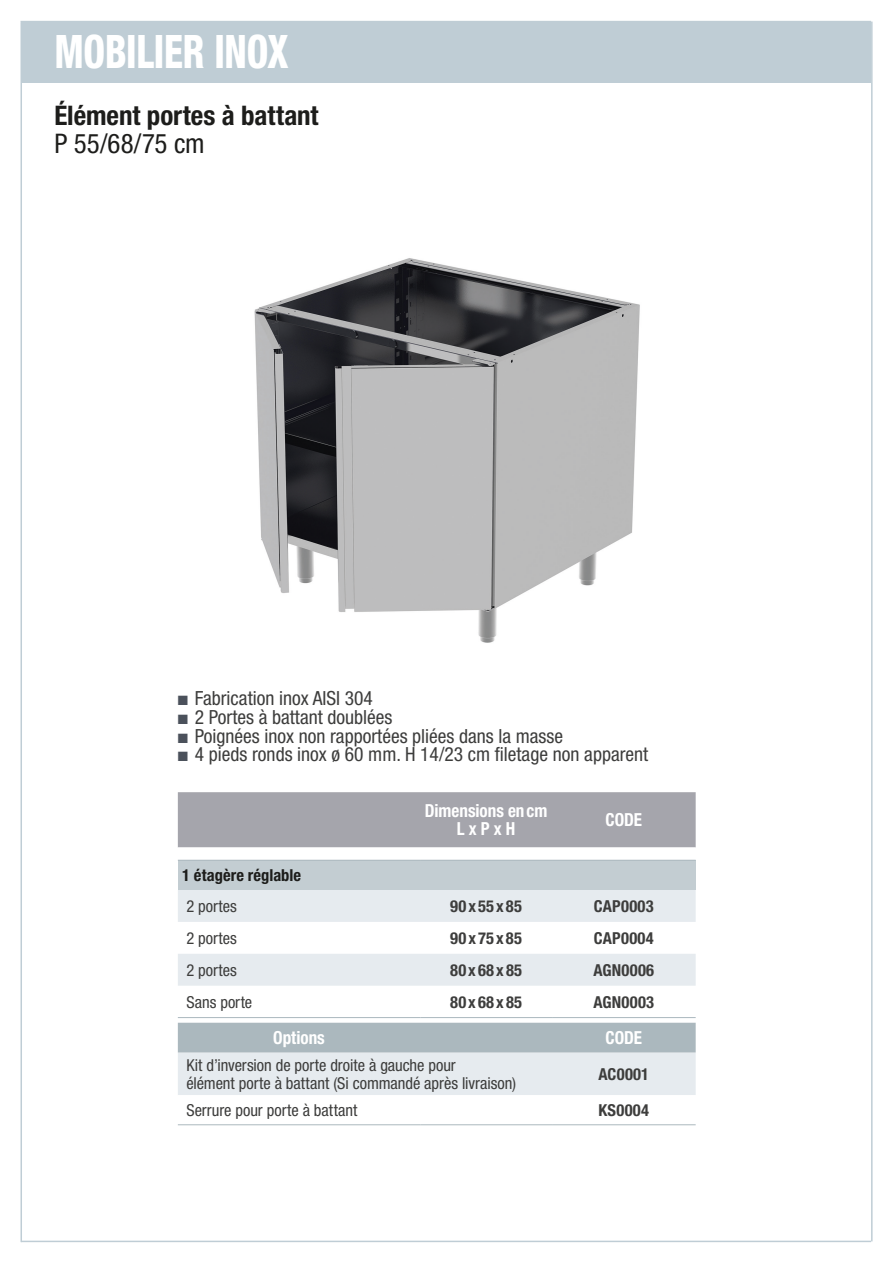
<style>
.page{position:relative;width:893px;height:1263px;background:#fff}
.page>*{position:absolute;margin:0;border:0;box-sizing:border-box;transform-origin:0 0}
.Titre_chapitre__maît{font:800 condensed 46.2px "Helvetica Neue LT Std";letter-spacing:-.01em;color:#fff;scale:.82 1}
.Titre_produit_24pt{font:700 condensed 27px "Helvetica Neue LT Std";color:#1d1d1b}
.Titre_produit_24pt-2{font:condensed 27px "Helvetica Neue LT Std";letter-spacing:-.005em;color:#1d1d1b}
.t1{font:condensed 19.5px "Helvetica Neue LT Std";color:#3d3d3c}
.Tableau_entête_12pt{font:700 condensed 18px/18px "Helvetica Neue LT Std";color:#fff;text-align:center;scale:.95 1}
.Tableau_standard_11p{font:condensed 16.5px "Helvetica Neue LT Std";color:#3d3d3c}
.Tableau_standard_11p-2{font:700 condensed 16.5px "Helvetica Neue LT Std";letter-spacing:.02em;color:#3d3d3c}
.Tableau_standard_11p-3{font:700 condensed 16.5px "Helvetica Neue LT Std";letter-spacing:.125em;color:#3d3d3c}
.Tableau_standard_11p-4{font:700 condensed 16.5px "Helvetica Neue LT Std";color:#1d1d1b}
.s1{color:#4b515b}
</style>
<div class="page">
<div style="left:21px;top:22px;width:850px;height:61px;background:#bfcdd5"></div>
<hr style="left:21px;top:22px;width:1px;height:1220px;background:#bfcdd5">
<hr style="left:871px;top:22px;width:2px;height:1219px;background:#bfcdd5">
<hr style="left:21px;top:1241px;width:850px;height:1px;background:#bfcdd5">
<hr style="left:21px;top:21px;width:850px;height:1px;background:#bfcdd5">
<img style="left:254px;top:258px;width:386px;height:385px">
<div style="left:178px;top:792px;width:518px;height:55px;background:#a5a5ac"></div>
<svg style="left:178px;top:847px;width:518px;height:13px"></svg>
<div style="left:178px;top:860px;width:518px;height:30px;background:#c3cdd2"></div>
<svg style="left:178px;top:890px;width:518px;height:205px;fill:#e6ebef"></svg>
<div style="left:178px;top:1023px;width:518px;height:29px;background:#abb8be"></div>
<hr style="left:420px;top:860px;width:132px;height:1px;background:#abb8be">
<hr style="left:552px;top:860px;width:144px;height:1px;background:#abb8be">
<hr style="left:178px;top:1017px;width:242px;height:1px;background:#abb8be">
<hr style="left:420px;top:1017px;width:132px;height:1px;background:#abb8be">
<hr style="left:552px;top:1017px;width:144px;height:1px;background:#abb8be">
<hr style="left:178px;top:1124px;width:242px;height:1px;background:#abb8be">
<hr style="left:420px;top:1124px;width:132px;height:1px;background:#abb8be">
<hr style="left:552px;top:1124px;width:144px;height:1px;background:#abb8be">
<hr style="left:178px;top:860px;width:242px;height:1px;background:#abb8be">
<p class="Titre_chapitre__maît" style="left:54px;top:23px;width:287px">MOBILIER INOX</p>
<p class="Titre_produit_24pt" style="left:54px;top:99px;width:266px">Élément portes à battant</p>
<p class="Titre_produit_24pt-2" style="left:54px;top:128px;width:152px">P 55/68/75 cm</p>
<p class="t1" style="left:178px;top:687px;width:197px"><span class="s1">■</span> Fabrication inox AISI 304</p>
<p class="t1" style="left:178px;top:706px;width:216px"><span class="s1">■</span> 2 Portes à battant doublées</p>
<p class="t1" style="left:178px;top:724px;width:387px"><span class="s1">■</span> Poignées inox non rapportées pliées dans la masse</p>
<p class="t1" style="left:178px;top:743px;width:472px"><span class="s1">■</span> 4 pieds ronds inox ø 60 mm. H 14/23 cm filetage non apparent</p>
<p class="Tableau_entête_12pt" style="left:425px;top:802px;width:131px">Dimensions encm<br>L x P x H</p>
<p class="Tableau_entête_12pt" style="left:606px;top:811px;width:40px">CODE</p>
<p class="Tableau_standard_11p-4" style="left:182px;top:865px;width:121px">1 étagère réglable</p>
<p class="Tableau_standard_11p" style="left:186px;top:896px;width:52px">2 portes</p>
<p class="Tableau_standard_11p-3" style="left:450px;top:896px;width:74px">90x55x85</p>
<p class="Tableau_standard_11p-2" style="left:594px;top:896px;width:61px">CAP0003</p>
<p class="Tableau_standard_11p" style="left:186px;top:928px;width:52px">2 portes</p>
<p class="Tableau_standard_11p-3" style="left:450px;top:928px;width:73px">90x75x85</p>
<p class="Tableau_standard_11p-2" style="left:594px;top:928px;width:61px">CAP0004</p>
<p class="Tableau_standard_11p" style="left:186px;top:960px;width:52px">2 portes</p>
<p class="Tableau_standard_11p-3" style="left:450px;top:960px;width:74px">80x68x85</p>
<p class="Tableau_standard_11p-2" style="left:593px;top:960px;width:62px">AGN0006</p>
<p class="Tableau_standard_11p" style="left:186px;top:992px;width:67px">Sans porte</p>
<p class="Tableau_standard_11p-3" style="left:450px;top:992px;width:74px">80x68x85</p>
<p class="Tableau_standard_11p-2" style="left:594px;top:992px;width:62px">AGN0003</p>
<p class="Tableau_entête_12pt" style="left:273px;top:1028px;width:56px">Options</p>
<p class="Tableau_entête_12pt" style="left:606px;top:1028px;width:40px">CODE</p>
<p class="Tableau_standard_11p" style="left:186px;top:1055px;width:271px">Kit d’inversion de porte droite à gauche pour</p>
<p class="Tableau_standard_11p" style="left:186px;top:1073px;width:331px">élément porte à battant (Si commandé après livraison)</p>
<p class="Tableau_standard_11p-2" style="left:598px;top:1064px;width:52px">AC0001</p>
<p class="Tableau_standard_11p" style="left:186px;top:1100px;width:173px">Serrure pour porte à battant</p>
<p class="Tableau_standard_11p-2" style="left:599px;top:1100px;width:52px">KS0004</p>
</div>
